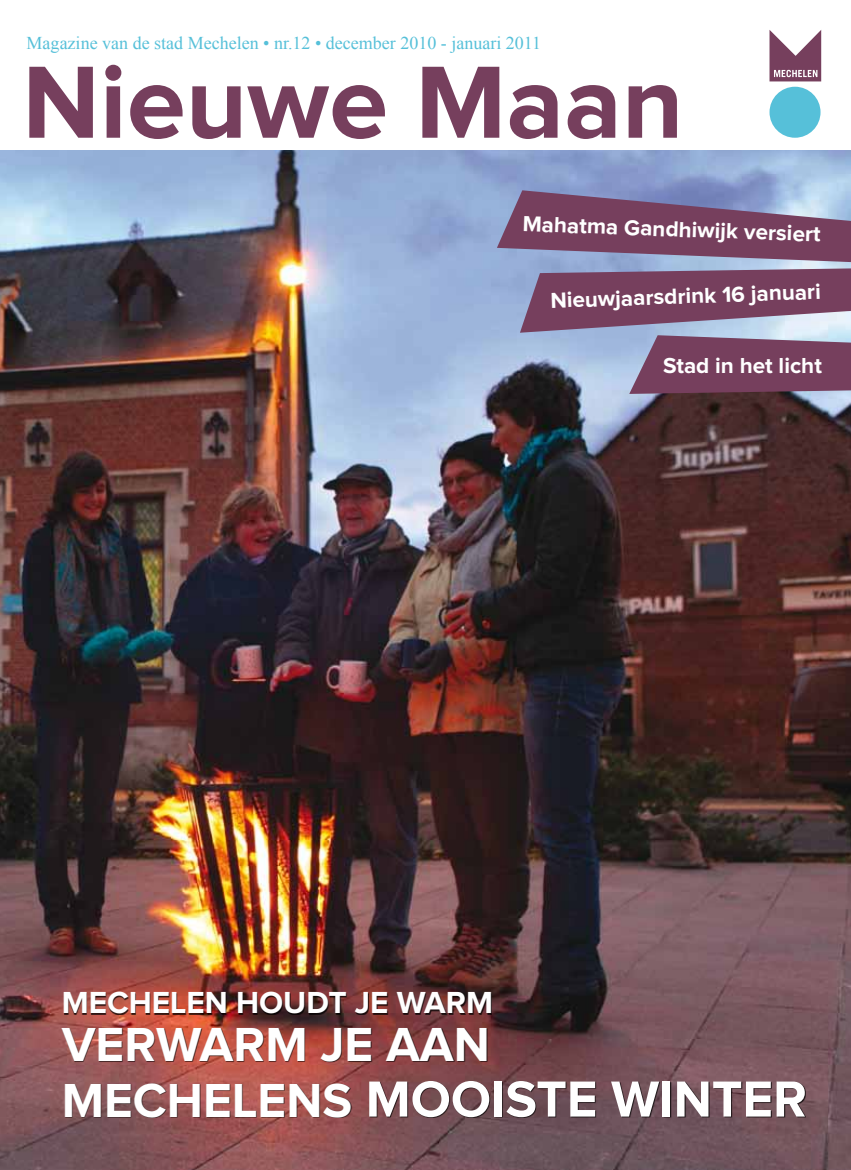
<style>
.page{position:relative;width:851px;height:1170px;background:#fff}
.page>*{position:absolute;margin:0;border:0;box-sizing:border-box;transform-origin:0 0}
.t1{font:700 106.35px "Proxima Nova";color:#763f5d}
.t2{font:700 52.5px "Proxima Nova";letter-spacing:.055em;color:#fff}
.t3{font:700 49.5px "Proxima Nova";letter-spacing:.14em;color:#fff}
.t4{font:700 31.5px "Proxima Nova";color:#fff}
.t5{font:700 22.5px "Proxima Nova";color:#fff}
.t6{font:18px "Times New Roman";color:#56c0d9}
.s1{font-size:49.5px}
</style>
<div class="page">
<img style="left:0;top:150px;width:850px;height:1019px">
<svg style="left:769px;top:30px;width:52px;height:51px"></svg>
<div style="left:769px;top:87px;width:51px;height:51px;background:#56c0d9;border-radius:50%"></div>
<svg style="left:497px;top:190px;width:353px;height:72px;background:#816384"></svg>
<svg style="left:520px;top:268px;width:330px;height:126px;background:#856885"></svg>
<div style="left:65px;top:992px;width:427px;height:22px;background:#000;opacity:.75"></div>
<div style="left:62px;top:1028px;width:743px;height:89px;background:#000;opacity:.75"></div>
<p class="t6" style="left:27px;top:31px;width:516px">Magazine van de stad Mechelen • nr.12 • december 2010 - januari 2011</p>
<h1 class="t1" style="left:22px;top:42px;width:662px">NIEUWE MAAN</h1>
<p class="t5" style="left:523px;top:211px;width:300px;rotate:2deg">MAHATMA GANDHIWIJK VERSIERT</p>
<p class="t5" style="left:550px;top:288px;width:272px;rotate:-2deg">NIEUWJAARSDRINK 16 JANUARI</p>
<p class="t5" style="left:663px;top:353px;width:160px">STAD IN HET LICHT</p>
<h3 class="t4" style="left:62px;top:984px;width:429px">MECHELEN HOUDT J E WARM</h3>
<h3 class="t3" style="left:62px;top:1016px;width:422px">VERWARM JE AAN</h3>
<h2 class="t2" style="left:62px;top:1068px;width:746px"><span class="s1">MECHELENS</span> MOOISTE WINTER</h2>
</div>
